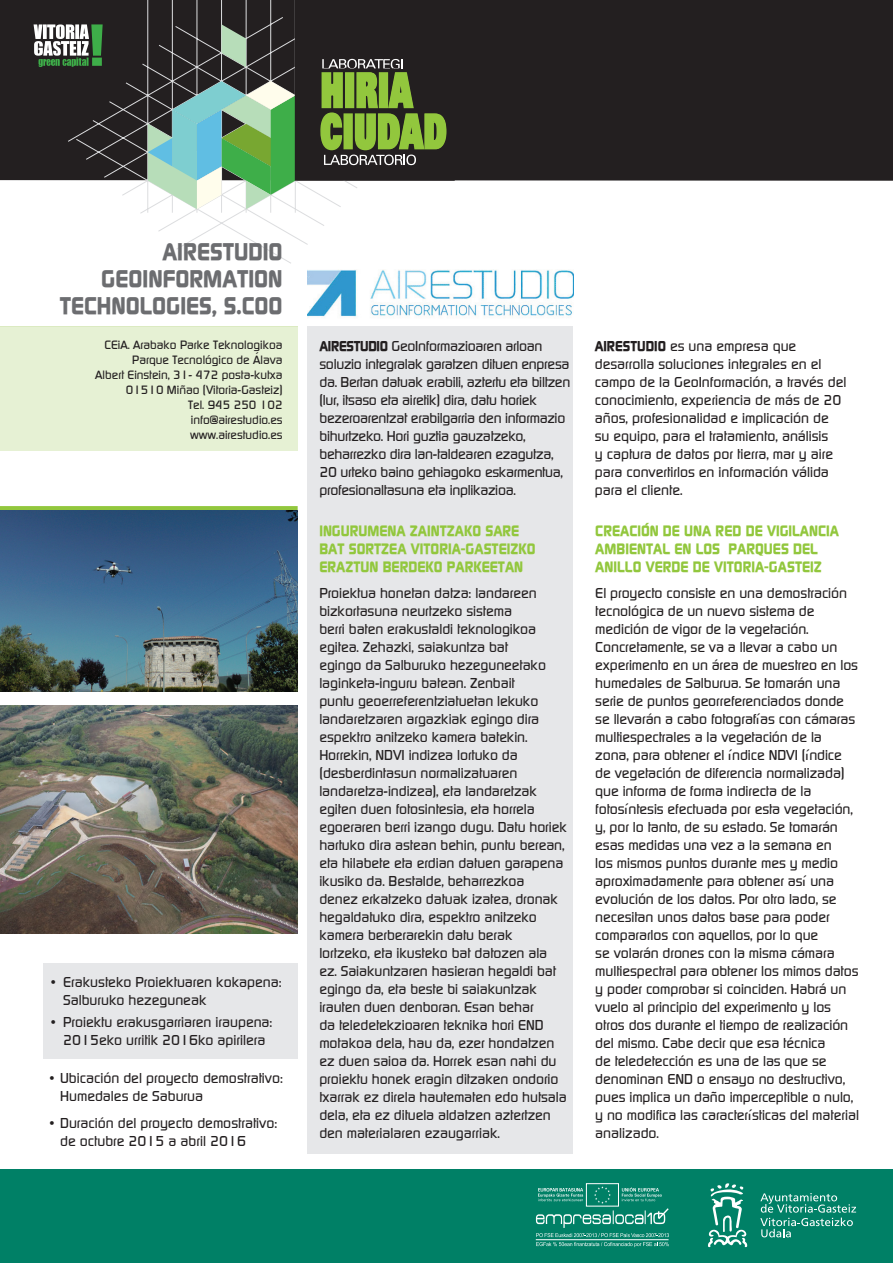
<style>
.page{position:relative;width:893px;height:1263px;background:#fff}
.page>*{position:absolute;margin:0;border:0;box-sizing:border-box;transform-origin:0 0}
.t1{font:700 24px "Continuum";color:#6c6d70}
.t2{font:700 15px/18px "Continuum";color:#92c73d}
.t3{font:500 14.25px/18px "Continuum";letter-spacing:-.005em;color:#231f20}
.t4{font:500 12px/15px "Continuum";color:#231f20;text-align:right}
.s1{font-weight:700}
</style>
<div class="page">
<div style="left:0;top:0;width:893px;height:181px;background:#231f20"></div>
<svg style="left:68px;top:0;width:289px;height:263px"></svg>
<svg style="left:222px;top:24px;width:24px;height:43px"></svg>
<svg style="left:148px;top:81px;width:147px;height:128px;background:#86b79a"></svg>
<div style="left:296px;top:1px;width:158px;height:179px;background:#231f20"></div>
<div style="left:295px;top:0;width:160px;height:181px;border:2px solid #231f20"></div>
<div style="left:0;top:1169px;width:893px;height:94px;background:#008066"></div>
<svg style="left:708px;top:1183px;width:40px;height:64px"></svg>
<svg style="left:760px;top:1193px;width:96px;height:44px"></svg>
<svg style="left:320px;top:58px;width:127px;height:107px"></svg>
<svg style="left:34px;top:24px;width:69px;height:43px"></svg>
<div style="left:586px;top:1183px;width:33px;height:23px;border:1px solid #fff"></div>
<svg style="left:536px;top:1186px;width:133px;height:61px"></svg>
<div style="left:43px;top:963px;width:254px;height:96px;background:#e6e7e9"></div>
<div style="left:307px;top:327px;width:266px;height:827px;background:#e6e7e9"></div>
<div style="left:0;top:327px;width:298px;height:123px;background:#e6f1d4"></div>
<svg style="left:0;top:506px;width:298px;height:4px"></svg>
<img style="left:307px;top:261px;width:266px;height:56px">
<img style="left:0;top:706px;width:297px;height:227px">
<img style="left:0;top:510px;width:297px;height:181px">
<h1 class="t1" style="left:163px;top:235px;width:28px">AIRESTUDIO</h1>
<h1 class="t1" style="left:101px;top:262px;width:13px">GEOI</h1>
<h1 class="t1" style="left:148px;top:262px;width:87px">NFORMATIO</h1>
<h1 class="t1" style="left:268px;top:262px;width:16px">N</h1>
<h1 class="t1" style="left:60px;top:289px;width:209px">TECHNOLOGIES, S.COO</h1>
<p class="t4" style="left:95px;top:337px;width:189px">CEiA. Arabako Parke Teknologikoa<br>Parque Tecnológico de Álava<br>Albert Einstein, 31- 472 posta-kutxa<br>01510 Miñao (Vitoria-Gasteiz)<br>Tel. 945 250 102 info@airestudio.es<br>www.airestudio.es</p>
<p class="t3" style="left:63px;top:972px;width:220px;text-indent:-12px">• Erakusteko Proiektuaren kokapena:<br>Salburuko hezeguneak</p>
<p class="t3" style="left:51px;top:1013px;width:223px;text-align:center">• Proiektu erakusgarriaren iraupena:<br>2015eko urritik 2016ko apirilera</p>
<p class="t3" style="left:60px;top:1069px;width:224px;text-indent:-11px">• Ubicación del proyecto demostrativo:<br>Humedales de Saburua</p>
<p class="t3" style="left:60px;top:1113px;width:219px;text-indent:-11px">• Duración del proyecto demostrativo: de octubre 2015 a abril 2016</p>
<p class="t3" style="left:319px;top:336px;width:252px"><span class="s1">AIRESTUDIO</span> GeoInformazioaren arloan soluzio integralak garatzen dituen enpresa da. Bertan datuak erabili, aztertu eta biltzen (lur, itsaso eta airetik) dira, datu horiek bezeroarentzat erabilgarria den informazio bihurtzeko. Hori guztia gauzatzeko, beharrezko dira lan-taldearen ezagutza, 20 urteko baino gehiagoko eskarmentua, profesionaltasuna eta inplikazioa.</p>
<p class="t2" style="left:319px;top:521px;width:176px">INGURUMENA ZAINTZAKO SARE<br>BAT SORT</p>
<p class="t2" style="left:381px;top:539px;width:47px">ZEA VITORIA</p>
<p class="t2" style="left:461px;top:539px;width:13px">-GASTEI</p>
<p class="t2" style="left:510px;top:539px;width:25px">ZKO</p>
<p class="t2" style="left:319px;top:557px;width:73px">ERAZTU N BERDE</p>
<p class="t2" style="left:426px;top:557px;width:66px">KO PAR KEETA</p>
<p class="t2" style="left:514px;top:557px;width:10px">N</p>
<p class="t3" style="left:319px;top:584px;width:249px">Proiektua honetan datza: landareen bizkortasuna neurtzeko sistema<br>berri baten erakustaldi teknologikoa egitea. Zehazki, saiakuntza bat<br>egingo da Salburuko hezeguneetako laginketa-inguru batean. Zenbait<br>puntu geoerreferentziatuetan lekuko landaretzaren argazkiak egingo dira espektro anitzeko kamera batekin.<br>Horrekin, NDVI indizea lortuko da (desberdintasun normalizatuaren landaretza-indizea), eta landaretzak egiten duen fotosintesia, eta horrela egoeraren berri izango dugu. Datu horiek hartuko dira astean behin, puntu berean, eta hilabete eta erdian datuen garapena ikusiko da. Bestalde, beharrezkoa<br>denez erkatzeko datuak izatea, dronak hegaldatuko dira, espektro anitzeko kamera berberarekin datu berak<br>lortzeko, eta ikusteko bat datozen ala ez. Saiakuntzaren hasieran hegaldi bat egingo da, eta beste bi saiakuntzak irauten duen denboran. Esan behar<br>da teledetekzioaren teknika hori END motakoa dela, hau da, ezer hondatzen ez duen saioa da. Horrek esan nahi du proiektu honek eragin ditzaken ondorio txarrak ez direla hautematen edo hutsala dela, eta ez dituela aldatzen aztertzen den materialaren ezaugarriak.</p>
<p class="t3" style="left:595px;top:337px;width:253px"><span class="s1">AIRESTUDIO</span> es una empresa que desarrolla soluciones integrales en el campo de la GeoInformación, a través del conocimiento, experiencia de más de 20 años, profesionalidad e implicación de su equipo, para el tratamiento, análisis<br>y captura de datos por tierra, mar y aire para convertirlos en información válida para el cliente.</p>
<p class="t2" style="left:595px;top:521px;width:17px">CREACI</p>
<p class="t2" style="left:641px;top:521px;width:84px">ÓN DE UNA RED</p>
<p class="t2" style="left:595px;top:521px;width:231px;text-indent:150px">DE VIGILANCIA<br>AMBIENTAL EN LOS PARQUES</p>
<p class="t2" style="left:793px;top:539px;width:26px">DE L</p>
<p class="t2" style="left:595px;top:557px;width:60px">ANILLO VERDE</p>
<p class="t2" style="left:693px;top:557px;width:39px">DE VITORIA</p>
<p class="t2" style="left:764px;top:557px;width:13px">-GASTEI</p>
<p class="t2" style="left:814px;top:557px;width:10px">Z</p>
<p class="t3" style="left:595px;top:584px;width:265px">El proyecto consiste en una demostración tecnológica de un nuevo sistema de medición de vigor de la vegetación.<br>Concretamente, se va a llevar a cabo un experimento en un área de muestreo en los humedales de Salburua. Se tomarán una serie de puntos georreferenciados donde se llevarán a cabo fotografías con cámaras multiespectrales a la vegetación de la zona, para obtener el índice NDVI (índice de vegetación de diferencia normalizada) que informa de forma indirecta de la fotosíntesis efectuada por esta vegetación, y, por lo tanto, de su estado. Se tomarán esas medidas una vez a la semana en<br>los mismos puntos durante mes y medio aproximadamente para obtener así una evolución de los datos. Por otro lado, se necesitan unos datos base para poder compararlos con aquellos, por lo que<br>se volarán drones con la misma cámara multiespectral para obtener los mimos datos y poder comprobar si coinciden. Habrá un vuelo al principio del experimento y los otros dos durante el tiempo de realización del mismo. Cabe decir que esa técnica<br>de teledetección es una de las que se denominan END o ensayo no destructivo, pues implica un daño imperceptible o nulo, y no modifica las características del material analizado.</p>
</div>
